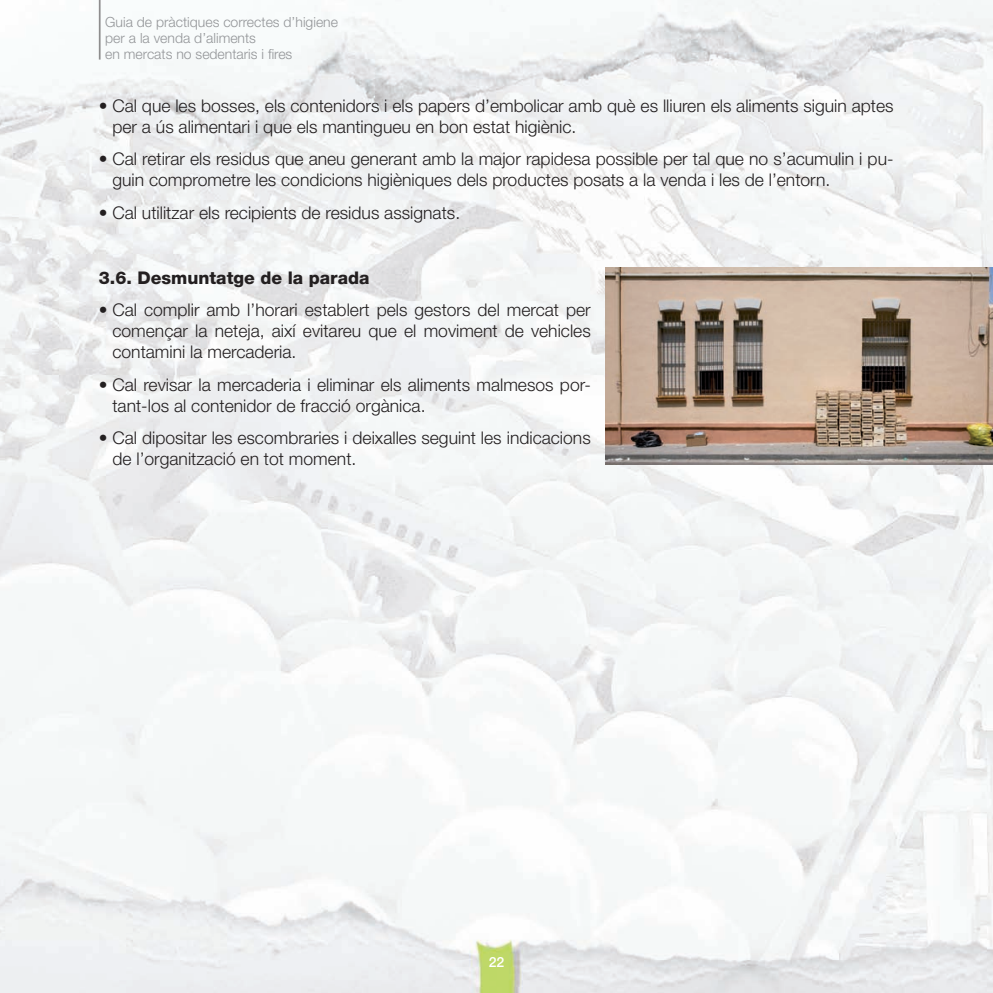
<style>
.page{position:relative;width:993px;height:993px;background:#fff}
.page>*{position:absolute;margin:0;border:0;box-sizing:border-box;transform-origin:0 0}
.t1{font:300 17.5px/21px "Helvetica Neue LT Std";color:#231f20}
.t2{font:800 17.5px "Helvetica Neue LT Std";color:#231f20}
.t3{font:300 14px/15.8px "Helvetica Neue LT Std";color:#939598}
.t4{font:500 14px "Helvetica Neue LT Std";color:#fff}
</style>
<div class="page">
<img style="left:0;top:0;width:992px;height:992px">
<hr style="left:99px;top:0;width:1px;height:60px;background:#231f20">
<img style="left:605px;top:267px;width:387px;height:197px">
<p class="t3" style="left:105px;top:14px;width:234px">Guia de pràctiques correctes d’higiene per a la venda d’aliments<br>en mercats no sedentaris i fires</p>
<p class="t1" style="left:112px;top:95px;width:782px;text-indent:-14px">• Cal que les bosses, els contenidors i els papers d’embolicar amb què es lliuren els aliments siguin aptes per a ús alimentari i que els mantingueu en bon estat higiènic.</p>
<p class="t1" style="left:112px;top:148px;width:782px;text-indent:-14px">• Cal retirar els residus que aneu generant amb la major rapidesa possible per tal que no s’acumulin i pu&shy;guin comprometre les condicions higièniques dels productes posats a la venda i les de l’entorn.</p>
<p class="t1" style="left:99px;top:201px;width:363px">• Cal utilitzar els recipients de residus assignats.</p>
<p class="t2" style="left:99px;top:267px;width:272px">3.6. Desmuntatge de la parada</p>
<p class="t1" style="left:112px;top:299px;width:479px;text-align:justify;text-indent:-14px">• Cal complir amb l’horari establert pels gestors del mercat per començar la neteja, així evitareu que el moviment de vehicles contamini la mercaderia.</p>
<p class="t1" style="left:112px;top:373px;width:479px;text-indent:-14px">• Cal revisar la mercaderia i eliminar els aliments malmesos por&shy;tant-los al contenidor de fracció orgànica.</p>
<p class="t1" style="left:112px;top:426px;width:479px;text-indent:-14px">• Cal dipositar les escombraries i deixalles seguint les indicacions de l’organització en tot moment.</p>
<p class="t4" style="left:488px;top:953px;width:17px">22</p>
</div>
